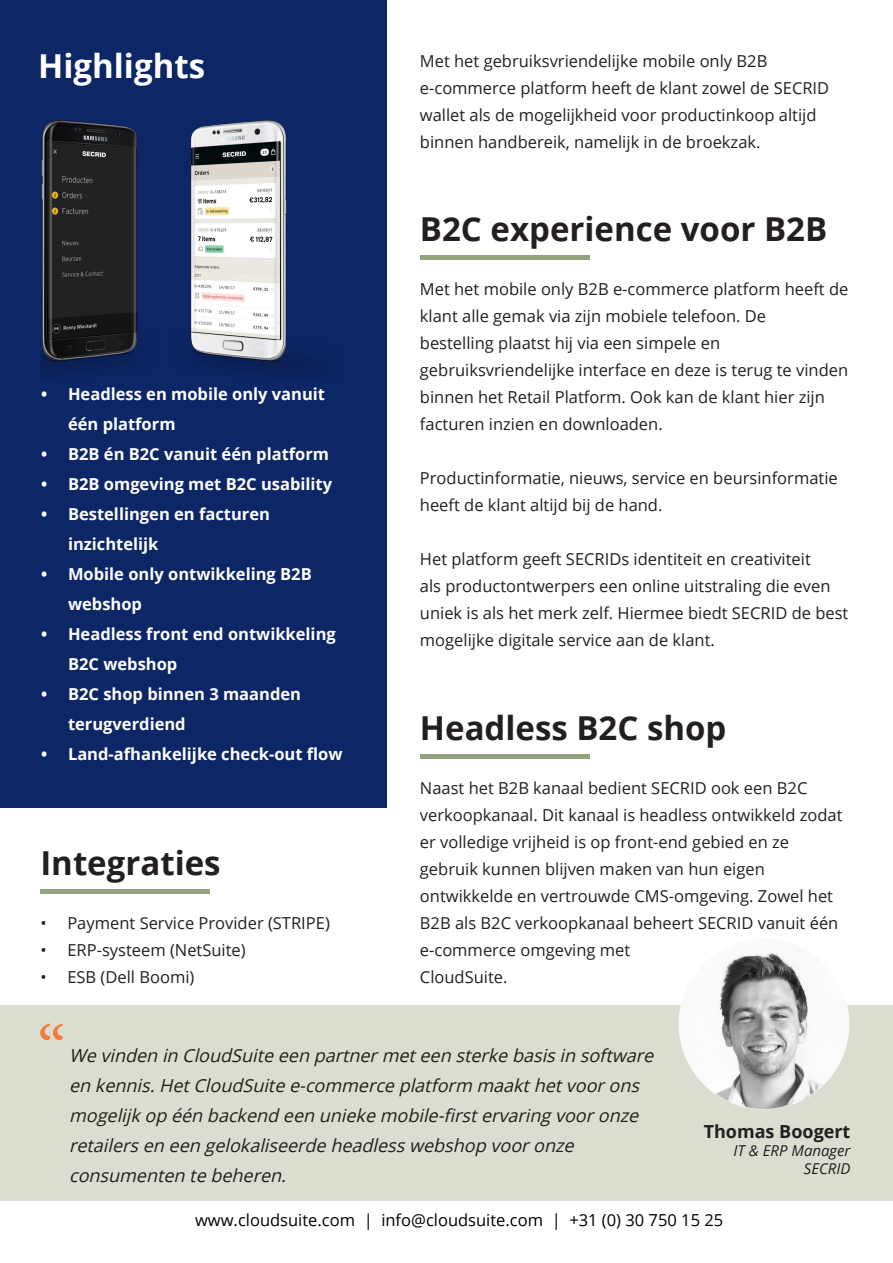
<style>
.page{position:relative;width:893px;height:1263px;background:#fff}
.page>*{position:absolute;margin:0;border:0;box-sizing:border-box;transform-origin:0 0}
.t1{font:72px "Minion Pro";color:#f47b3d}
.t2{font:700 33px "Open Sans";color:#231f20}
.t3{font:700 33px "Open Sans";color:#fff}
.t4{font:italic 18px/30px "Open Sans";color:#231f20}
.t5{font:700 18px "Open Sans";color:#231f20}
.t6{font:16.5px/27px "Open Sans";color:#231f20}
.t7{font:700 16.5px/30px "Open Sans";color:#fff}
.t8{font:16.5px "Open Sans";color:#000001}
.t9{font:italic 15px/18px "Open Sans";color:#231f20;text-align:right}
</style>
<div class="page">
<div style="left:0;top:1005px;width:893px;height:195px;background:#d9ded0"></div>
<div style="left:0;top:0;width:387px;height:808px;background:#0d2766"></div>
<img style="left:40px;top:120px;width:275px;height:254px">
<hr style="left:420px;top:256px;width:170px;height:4px;background:#92a37e">
<hr style="left:420px;top:755px;width:170px;height:4px;background:#92a37e">
<hr style="left:40px;top:889px;width:170px;height:4px;background:#92a37e">
<img style="left:678px;top:952px;width:172px;height:157px">
<h2 class="t3" style="left:38px;top:43px;width:168px">Highlights</h2>
<p class="t7" style="left:68px;top:379px;width:259px;text-indent:-27px">• Headless en mobile only vanuit één platform</p>
<p class="t7" style="left:41px;top:439px;width:290px">• B2B én B2C vanuit één platform</p>
<p class="t7" style="left:41px;top:469px;width:293px">• B2B omgeving met B2C usability</p>
<p class="t7" style="left:68px;top:499px;width:203px;text-indent:-27px">• Bestellingen en facturen inzichtelijk</p>
<p class="t7" style="left:68px;top:559px;width:245px;text-indent:-27px">• Mobile only ontwikkeling B2B webshop</p>
<p class="t7" style="left:68px;top:619px;width:269px;text-indent:-27px">• Headless front end ontwikkeling<br>B2C webshop</p>
<p class="t7" style="left:68px;top:679px;width:235px;text-indent:-27px">• B2C shop binnen 3 maanden terugverdiend</p>
<p class="t7" style="left:41px;top:739px;width:303px">• Land-afhankelijke check-out flow</p>
<h2 class="t2" style="left:40px;top:840px;width:182px">Integraties</h2>
<p class="t6" style="left:40px;top:909px;width:291px">• Payment Service Provider (STRIPE)</p>
<p class="t6" style="left:40px;top:936px;width:207px">• ERP-systeem (NetSuite)</p>
<p class="t6" style="left:40px;top:963px;width:156px">• ESB (Dell Boomi)</p>
<h1 class="t1" style="left:37px;top:1004px;width:30px">“</h1>
<p class="t6" style="left:420px;top:47px;width:411px">Met het gebruiksvriendelijke mobile only B2B e-commerce platform heeft de klant zowel de SECRID wallet als de mogelijkheid voor productinkoop altijd binnen handbereik, namelijk in de broekzak.</p>
<h2 class="t2" style="left:420px;top:206px;width:409px">B2C experience voor B2B</h2>
<p class="t6" style="left:420px;top:276px;width:430px">Met het mobile only B2B e-commerce platform heeft de klant alle gemak via zijn mobiele telefoon. De<br>bestelling plaatst hij via een simpele en gebruiksvriendelijke interface en deze is terug te vinden binnen het Retail Platform. Ook kan de klant hier zijn facturen inzien en downloaden.</p>
<p class="t6" style="left:420px;top:465px;width:419px">Productinformatie, nieuws, service en beursinformatie heeft de klant altijd bij de hand.</p>
<p class="t6" style="left:420px;top:546px;width:430px">Het platform geeft SECRIDs identiteit en creativiteit<br>als productontwerpers een online uitstraling die even uniek is als het merk zelf. Hiermee biedt SECRID de best mogelijke digitale service aan de klant.</p>
<h2 class="t2" style="left:420px;top:705px;width:308px">Headless B2C shop</h2>
<p class="t6" style="left:420px;top:774px;width:424px">Naast het B2B kanaal bedient SECRID ook een B2C verkoopkanaal. Dit kanaal is headless ontwikkeld zodat er volledige vrijheid is op front-end gebied en ze gebruik kunnen blijven maken van hun eigen ontwikkelde en vertrouwde CMS-omgeving. Zowel het B2B als B2C verkoopkanaal beheert SECRID vanuit één e-commerce omgeving met<br>CloudSuite.</p>
<p class="t4" style="left:69px;top:1040px;width:591px">Wevinden in CloudSuiteeen partnermeteen sterkebasisin software en kennis.HetCloudSuitee-commerceplatform maakthetvoorons mogelijkop één backend een uniekemobile-firstervaringvooronze retailersen een gelokaliseerdeheadlesswebshop vooronze consumenten tebeheren.</p>
<p class="t5" style="left:704px;top:1118px;width:148px">Thomas Boogert</p>
<p class="t9" style="left:733px;top:1141px;width:119px">IT &amp; ERP Manager<br>SECRID</p>
<p class="t8" style="left:195px;top:1208px;width:530px">www.cloudsuite.com | info@cloudsuite.com | +31 (0) 30 750 15 25</p>
</div>
